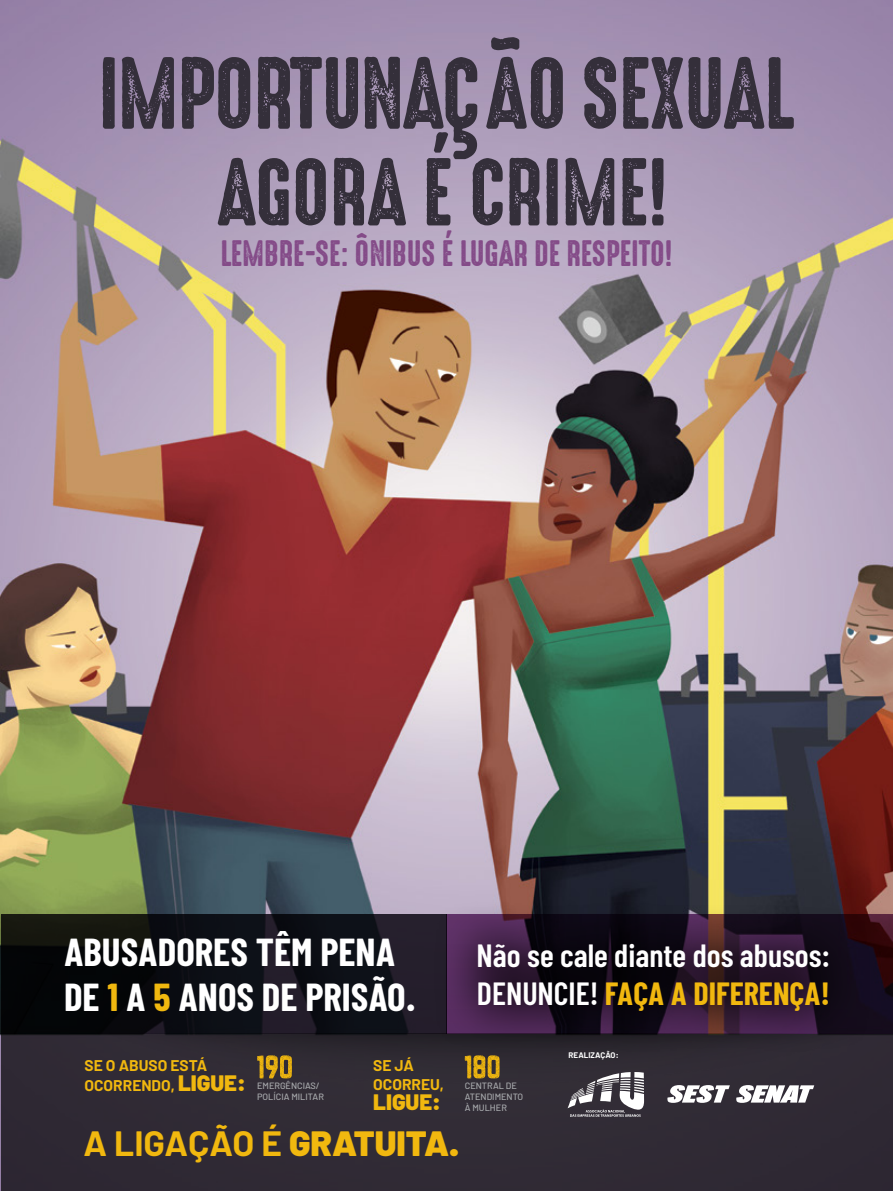
<style>
.page{position:relative;width:893px;height:1191px;background:#fff}
.page>*{position:absolute;margin:0;border:0;box-sizing:border-box;transform-origin:0 0}
.t1{font:92.1px "High Voltage Rough";letter-spacing:-.02em;color:#342f3a}
.t2{font:86.55px "High Voltage Rough";letter-spacing:-.01em;color:#342f3a}
.t3{font:700 39.15px/44.7px "Barlow Condensed";color:#fff}
.t4{font:700 35.25px "Barlow";color:#f1b80f}
.t5{font:33.15px "High Voltage Rough";letter-spacing:-.005em;color:#844b88}
.t6{font:600 32.25px/38.1px "Barlow Condensed";color:#fff}
.t7{font:900 22.35px "Barlow";color:#f1b80f}
.t8{font:700 15.6px/20.4px "Barlow";color:#f1b80f}
.t9{font:500 9.15px/10.9px "Barlow";color:#a7a9ac}
.t10{font:700 8.1px "Barlow";color:#fff}
.s1{color:#f1b80f}
.s2{font-weight:700;color:#f1b80f}
.s3{font-weight:900}
.s4{font-weight:900;font-size:22.35px}
</style>
<div class="page">
<img style="left:1px;top:0;width:892px;height:914px">
<svg style="left:1px;top:914px;width:433px;height:120px;background:#0e0f14"></svg>
<svg style="left:871px;top:914px;width:22px;height:120px;background:#250c19"></svg>
<div style="left:1px;top:1034px;width:892px;height:157px;background:#302a35"></div>
<img style="left:42px;top:1034px;width:851px;height:45px">
<svg style="left:434px;top:901px;width:437px;height:151px;background:#29192b"></svg>
<svg style="left:568px;top:1072px;width:76px;height:44px"></svg>
<svg style="left:667px;top:1085px;width:147px;height:17px"></svg>
<svg style="left:257px;top:1055px;width:35px;height:23px"></svg>
<svg style="left:465px;top:1055px;width:34px;height:23px"></svg>
<h1 class="t1" style="left:98px;top:43px;width:698px">IMPORTUNAÇÃO SEXUAL</h1>
<h2 class="t2" style="left:216px;top:145px;width:452px">AGORA É CRIME!</h2>
<h3 class="t5" style="left:221px;top:235px;width:453px">LEMBRE-SE: ÔNIBUS É LUGAR DE RESPEITO!</h3>
<h3 class="t3" style="left:64px;top:929px;width:354px">ABUSADORES TÊM PENA<br>DE <span class="s1">1</span> A <span class="s1">5</span> ANOS DE PRISÃO.</h3>
<h3 class="t6" style="left:477px;top:936px;width:355px">Não se cale diante dos abusos:<br>DENUNCIE! <span class="s2">FAÇA A DIFERENÇA!</span></h3>
<p class="t10" style="left:569px;top:1049px;width:51px">REALIZAÇÃO:</p>
<h3 class="t8" style="left:373px;top:1056px;width:72px;line-height:18.6px">SE JÁ<br>OCORREU,</h3>
<h3 class="t7" style="left:373px;top:1088px;width:69px">LIGUE:</h3>
<p class="t9" style="left:465px;top:1080px;width:60px">CENTRAL DE<br>ATENDIMENTO<br>À MULHER</p>
<h3 class="t4" style="left:84px;top:1121px;width:377px">A LIGAÇÃO É <span class="s3">GRATUITA.</span></h3>
<h3 class="t8" style="left:84px;top:1055px;width:163px">SE O ABUSO ESTÁ<br>OCORRENDO, <span class="s4">LIGUE:</span></h3>
<p class="t9" style="left:257px;top:1080px;width:68px">EMERGÊNCIAS/<br>POLÍCIA MILITAR</p>
</div>
